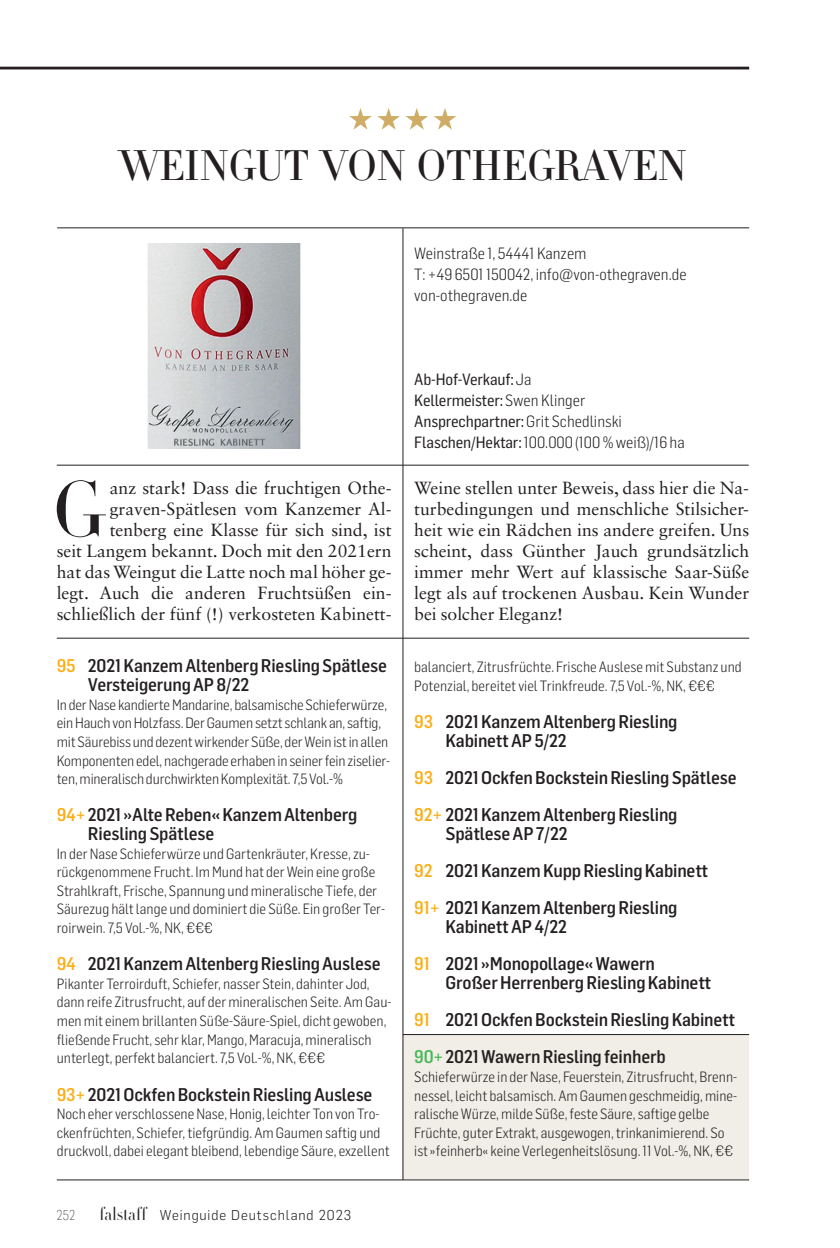
<style>
.page{position:relative;width:840px;height:1248px;background:#fff}
.page>*{position:absolute;margin:0;border:0;box-sizing:border-box;transform-origin:0 0}
.t1{font:300 76.8px "HTF Didot L24";color:#231f20}
.t2{font:300 42px "HTF Didot L11";letter-spacing:-.01em;color:#231f20}
.t3{font:500 18px/37.2px "Flama Semicondensed";letter-spacing:-.01em;color:#231f20}
.t4{font:17.6px/21px "Sabon LT Std";color:#231f20;text-align:right}
.t5{font:300 16px/21px "Flama Semicondensed";color:#231f20}
.t6{font:16px/21px "Flama Semicondensed Basic";letter-spacing:-.01em;color:#231f20}
.t7{font:300 14.6px/18.6px "Flama Semicondensed";color:#231f20}
.t8{font:300 14px "Flama";letter-spacing:.07em;color:#231f20}
.t9{font:200 14px "Flama Semicondensed";color:#231f20}
.s1{font-family:"Flama Semicondensed";font-weight:300}
.s2{font-family:"Flama Semicondensed Basic";font-weight:400}
.s3{color:#faaf18}
.s4{font-family:"HTF Didot L96";font-size:18px}
.s5{color:#49b857}
</style>
<div class="page">
<div style="left:402px;top:960px;width:346px;height:219px;background:#f1ede7"></div>
<img style="left:147px;top:244px;width:154px;height:204px">
<div style="left:403px;top:948px;width:345px;height:86px;background:#fff"></div>
<hr style="left:403px;top:1034px;width:345px;height:1px;background:#231f20">
<hr style="left:57px;top:227px;width:691px;height:1px;background:#231f20">
<hr style="left:57px;top:464px;width:691px;height:1px;background:#231f20">
<hr style="left:57px;top:637px;width:691px;height:1px;background:#231f20">
<hr style="left:402px;top:228px;width:1px;height:951px;background:#231f20">
<hr style="left:57px;top:1179px;width:691px;height:1px;background:#231f20">
<hr style="left:0;top:67px;width:748px;height:2px;background:#231f20">
<h2 class="t2" style="left:119px;top:135px;width:569px">WEINGUT VON OTHEGRAVEN</h2>
<p class="t5" style="left:414px;top:242px;width:273px">Weinstraße 1, 54441 Kanzem<br>T: +49 6501 150042, info@von-othegraven.de von-othegraven.de</p>
<p class="t6" style="left:414px;top:368px;width:209px">Ab-Hof-Verkauf: <span class="s1">Ja<br></span>Kellermeister: <span class="s1">Swen Klinger<br></span>Ansprechpartner: <span class="s1">Grit Schedlinski</span></p>
<p class="t5" style="left:414px;top:431px;width:272px"><span class="s2">Flaschen/Hektar:</span> 100.000 (100 % weiß)/16 ha</p>
<h1 class="t1" style="left:53px;top:454px;width:53px">G</h1>
<p class="t4" style="left:57px;top:477px;width:336px">anz stark! Dass die fruchtigen Othe&shy;graven-Spätlesen vom Kanzemer Al&shy;tenberg eine Klasse für sich sind, ist<br>seit Langem bekannt. Doch mit den 2021ern hat das Weingut die Latte noch mal höher ge&shy;legt. Auch die anderen Fruchtsüßen ein&shy;schließlich der fünf (!) verkosteten Kabinett-</p>
<p class="t4" style="left:414px;top:477px;width:336px;text-align:justify">Weine stellen unter Beweis, dass hier die Na&shy;turbedingungen und menschliche Stilsicher&shy;heit wie ein Rädchen ins andere greifen. Uns scheint, dass Günther Jauch grundsätzlich immer mehr Wert auf klassische Saar-Süße legt als auf trockenen Ausbau. Kein Wunder bei solcher Eleganz!</p>
<p class="t3" style="left:88px;top:656px;width:300px;line-height:18.6px;text-indent:-31px"><span class="s3">95</span> 2021 Kanzem Altenberg Riesling Spätlese<br>Versteigerung AP 8/22</p>
<p class="t7" style="left:57px;top:694px;width:335px">In der Nase kandierte Mandarine, balsamische Schieferwürze, ein Hauch von Holzfass. Der Gaumen setzt schlank an, saftig, mit Säurebiss und dezent wirkender Süße, der Wein ist in allen Komponenten edel, nachgerade erhaben in seiner fein ziselier&shy;ten, mineralisch durchwirkten Komplexität. 7,5 Vol.-%</p>
<p class="t3" style="left:88px;top:804px;width:271px;line-height:18.6px;text-indent:-31px"><span class="s3">94+</span> 2021 »Alte Reben« Kanzem Altenberg<br>Riesling Spätlese</p>
<p class="t7" style="left:57px;top:843px;width:330px">In der Nase Schieferwürze und Gartenkräuter, Kresse, zu&shy;rückgenommene Frucht. Im Mund hat der Wein eine große Strahlkraft, Frische, Spannung und mineralische Tiefe, der Säurezug hält lange und dominiert die Süße. Ein großer Ter&shy;roirwein. 7,5 Vol.-%, NK, €€€</p>
<p class="t3" style="left:57px;top:944px;width:325px"><span class="s3">94</span> 2021 Kanzem Altenberg Riesling Auslese</p>
<p class="t7" style="left:57px;top:973px;width:336px">Pikanter Terroirduft, Schiefer, nasser Stein, dahinter Jod, dann reife Zitrusfrucht, auf der mineralischen Seite. Am Gau&shy;men mit einem brillanten Süße-Säure-Spiel, dicht gewoben, fließende Frucht, sehr klar, Mango, Maracuja, mineralisch unterlegt, perfekt balanciert. 7,5 Vol.-%, NK, €€€</p>
<p class="t3" style="left:57px;top:1074px;width:317px"><span class="s3">93+</span> 2021 Ockfen Bockstein Riesling Auslese</p>
<p class="t7" style="left:57px;top:1103px;width:334px">Noch eher verschlossene Nase, Honig, leichter Ton von Tro&shy;ckenfrüchten, Schiefer, tiefgründig. Am Gaumen saftig und druckvoll, dabei elegant bleibend, lebendige Säure, exzellent</p>
<p class="t9" style="left:57px;top:1205px;width:20px">252</p>
<p class="t8" style="left:99px;top:1204px;width:253px"><span class="s4">falstaff</span> Weinguide Deutschland 2023</p>
<p class="t7" style="left:414px;top:657px;width:329px">balanciert, Zitrusfrüchte. Frische Auslese mit Substanz und<br>Potenzial, bereitet viel Trinkfreude. 7,5 Vol.-%, NK, €€€</p>
<p class="t3" style="left:445px;top:711px;width:233px;line-height:18.6px;text-indent:-31px"><span class="s3">93</span> 2021 Kanzem Altenberg Riesling<br>Kabinett AP 5/22</p>
<p class="t3" style="left:414px;top:758px;width:323px"><span class="s3">93</span> 2021 Ockfen Bockstein Riesling Spätlese<br><span class="s3">92+</span> 2021 Kanzem Altenberg Riesling</p>
<p class="t3" style="left:414px;top:814px;width:295px;text-indent:31px">Spätlese AP 7/22<br><span class="s3">92</span> 2021 Kanzem Kupp Riesling Kabinett<br><span class="s3">91+</span> 2021 Kanzem Altenberg Riesling</p>
<p class="t3" style="left:414px;top:907px;width:242px;text-indent:31px">Kabinett AP 4/22<br><span class="s3">91</span> 2021 »Monopollage« Wawern</p>
<p class="t3" style="left:414px;top:963px;width:322px;text-align:center">Großer Herrenberg Riesling Kabinett<br><span class="s3">91</span> 2021 Ockfen Bockstein Riesling Kabinett</p>
<p class="t3" style="left:414px;top:1037px;width:253px"><span class="s5">90+</span>2021 Wawern Riesling feinherb</p>
<p class="t7" style="left:414px;top:1066px;width:324px">Schieferwürze in der Nase, Feuerstein, Zitrusfrucht, Brenn&shy;nessel, leicht balsamisch. Am Gaumen geschmeidig, mine&shy;ralische Würze, milde Süße, feste Säure, saftige gelbe Früchte, guter Extrakt, ausgewogen, trinkanimierend. So ist »feinherb« keine Verlegenheitslösung. 11 Vol.-%, NK, €€</p>
</div>
